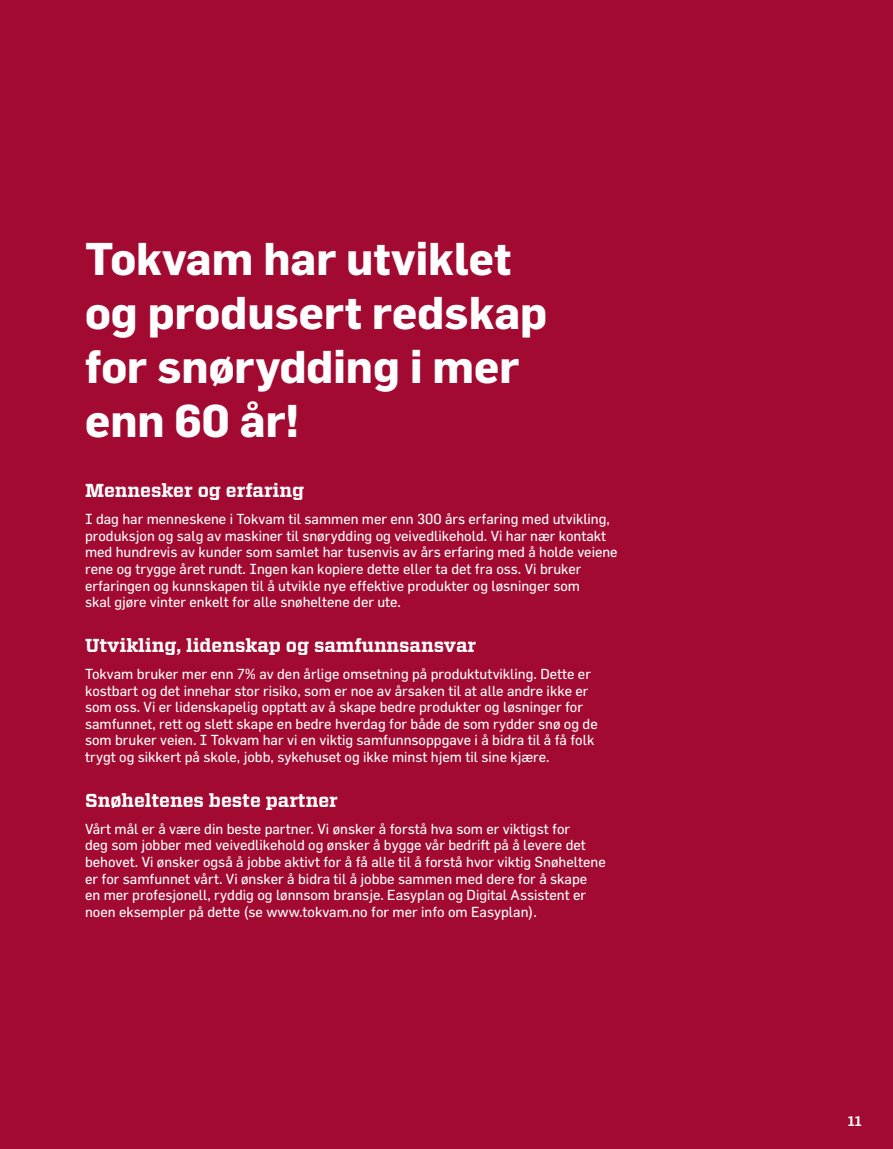
<style>
.page{position:relative;width:893px;height:1149px;background:#fff}
.page>*{position:absolute;margin:0;border:0;box-sizing:border-box;transform-origin:0 0}
.Tittel_1{font:700 45px/54px "Flama";color:#fff}
.Tittel_2{font:700 18.75px "Vitesse";color:#fff}
.Tekst_1{font:14.25px/16.5px "Flama";color:#fff}
.t1{font:600 13.5px "Flama";color:#fff}
</style>
<div class="page">
<div style="left:0;top:0;width:893px;height:1148px;background:#a30a32"></div>
<p class="Tittel_1" style="left:85px;top:229px;width:464px">Tokvam har utviklet og produsert redskap for snørydding i mer enn 60 år!</p>
<p class="Tittel_2" style="left:85px;top:478px;width:221px">Mennesker og erfaring</p>
<p class="Tekst_1" style="left:85px;top:510px;width:534px">I dag har menneskene i Tokvam til sammen mer enn 300 års erfaring med utvikling, produksjon og salg av maskiner til snørydding og veivedlikehold. Vi har nær kontakt med hundrevis av kunder som samlet har tusenvis av års erfaring med å holde veiene rene og trygge året rundt. Ingen kan kopiere dette eller ta det fra oss. Vi bruker erfaringen og kunnskapen til å utvikle nye effektive produkter og løsninger som<br>skal gjøre vinter enkelt for alle snøheltene der ute.</p>
<p class="Tittel_2" style="left:85px;top:632px;width:392px">Utvikling, lidenskap og samfunnsansvar</p>
<p class="Tekst_1" style="left:85px;top:665px;width:514px">Tokvam bruker mer enn 7% av den årlige omsetning på produktutvikling. Dette er kostbart og det innehar stor risiko, som er noe av årsaken til at alle andre ikke er som oss. Vi er lidenskapelig opptatt av å skape bedre produkter og løsninger for samfunnet, rett og slett skape en bedre hverdag for både de som rydder snø og de som bruker veien. I Tokvam har vi en viktig samfunnsoppgave i å bidra til å få folk trygt og sikkert på skole, jobb, sykehuset og ikke minst hjem til sine kjære.</p>
<p class="Tittel_2" style="left:85px;top:787px;width:254px">Snøheltenes beste partner</p>
<p class="Tekst_1" style="left:85px;top:820px;width:522px">Vårt mål er å være din beste partner. Vi ønsker å forstå hva som er viktigst for<br>deg som jobber med veivedlikehold og ønsker å bygge vår bedrift på å levere det behovet. Vi ønsker også å jobbe aktivt for å få alle til å forstå hvor viktig Snøheltene er for samfunnet vårt. Vi ønsker å bidra til å jobbe sammen med dere for å skape en mer profesjonell, ryddig og lønnsom bransje. Easyplan og Digital Assistent er noen eksempler på dette (se www.tokvam.no for mer info om Easyplan).</p>
<p class="t1" style="left:848px;top:1111px;width:16px">11</p>
</div>
